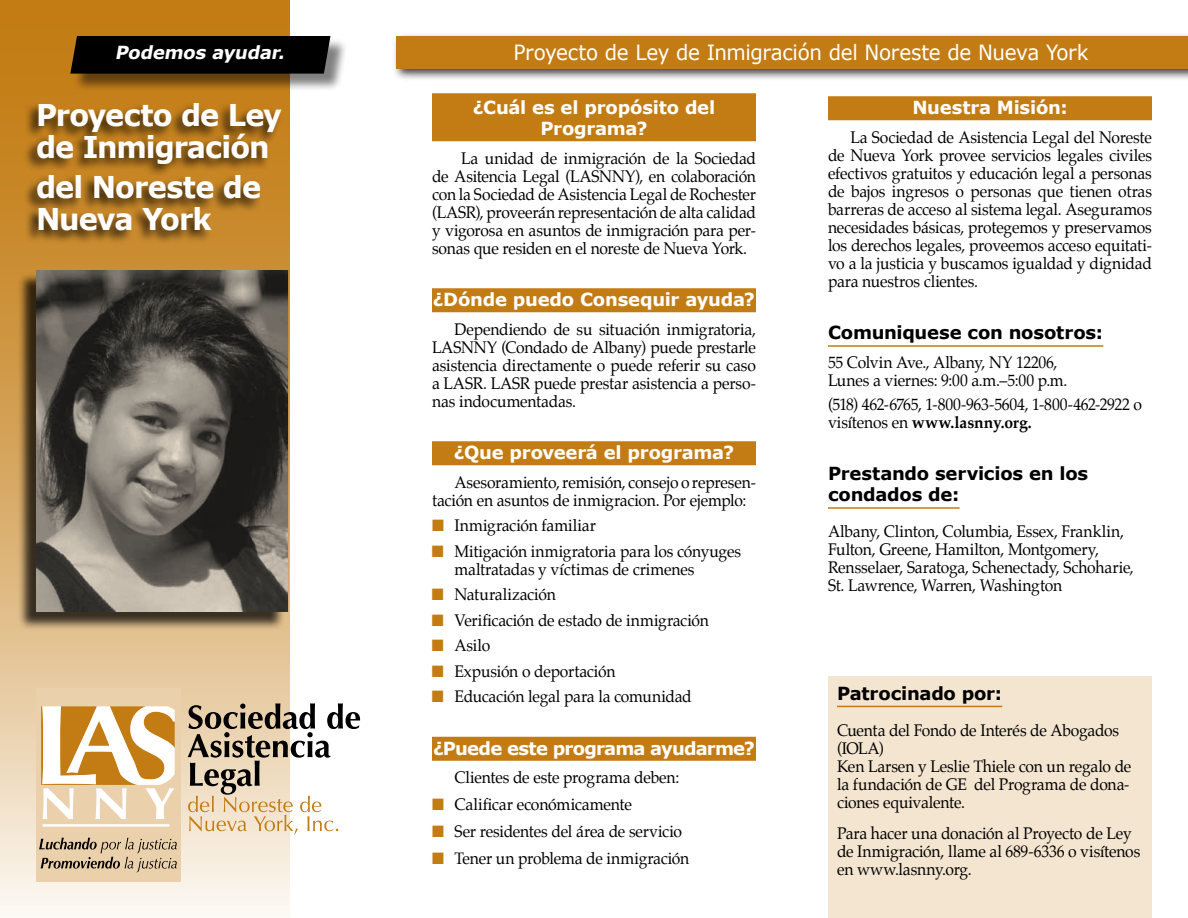
<style>
.page{position:relative;width:1188px;height:918px;background:#fff}
.page>*{position:absolute;margin:0;border:0;box-sizing:border-box;transform-origin:0 0}
.t1{font:700 30px/31.5px "Verdana";letter-spacing:-.035em;color:#fff;scale:.96 1}
.t2{font:21px "Verdana";letter-spacing:-.02em;color:#fff;scale:.95 1}
.t3{font:700 18px/21px "Verdana";letter-spacing:-.015em;color:#fff;text-align:center}
.t4{font:700 18px/21px "Verdana";letter-spacing:-.015em;color:#000}
.t5{font:700 18px "Verdana";letter-spacing:-.045em;color:#fff}
.t6{font:italic 700 18px "Verdana";color:#fff}
.t7{font:16.5px/18px "Palatino";letter-spacing:-.015em;color:#000;scale:.95 1}
.t8{font:16.5px "Palatino";letter-spacing:-.015em;color:#000;scale:.96 1}
.t9{font:16.5px "Palatino";letter-spacing:.005em;color:#000;scale:.95 1}
.s1{color:#c37c13}
.s2{font-weight:700}
</style>
<div class="page">
<svg style="left:0;top:0;width:290px;height:913px;background:#dcb479"></svg>
<div style="left:23px;top:101px;width:259px;height:143px;background:#000;opacity:.75"></div>
<div style="left:73px;top:38px;width:275px;height:54px;background:#000;opacity:.5"></div>
<svg style="left:69px;top:35px;width:262px;height:39px;background:#0b0803"></svg>
<div style="left:36px;top:688px;width:144px;height:194px;background:#ead1ac"></div>
<hr style="left:43px;top:824px;width:126px;height:3px;background:#fff">
<svg style="left:41px;top:706px;width:134px;height:113px"></svg>
<svg style="left:188px;top:703px;width:172px;height:132px"></svg>
<svg style="left:39px;top:838px;width:138px;height:34px"></svg>
<div style="left:392px;top:32px;width:796px;height:49px;background:#000;opacity:.75"></div>
<div style="left:396px;top:36px;width:792px;height:33px;background:#c37c13"></div>
<div style="left:432px;top:93px;width:324px;height:48px;background:#c37c13"></div>
<div style="left:432px;top:288px;width:324px;height:24px;background:#c37c13"></div>
<div style="left:432px;top:441px;width:324px;height:24px;background:#c37c13"></div>
<div style="left:432px;top:737px;width:324px;height:24px;background:#c37c13"></div>
<div style="left:828px;top:96px;width:324px;height:24px;background:#c37c13"></div>
<hr style="left:828px;top:345px;width:275px;height:2px;background:#c37c13">
<hr style="left:828px;top:507px;width:132px;height:2px;background:#c37c13">
<div style="left:828px;top:677px;width:324px;height:241px;background:#f3e5d0"></div>
<hr style="left:837px;top:706px;width:165px;height:1px;background:#c37c13">
<div style="left:17px;top:272px;width:269px;height:359px;background:#000;opacity:.75"></div>
<svg style="left:36px;top:270px;width:252px;height:342px;background:#5f5b54"></svg>
<p class="t6" style="left:115px;top:41px;width:175px">Podemos ayudar.</p>
<p class="t2" style="left:513px;top:39px;width:607px">Proyecto de Ley de Inmigración del Noreste de Nueva York</p>
<p class="t3" style="left:473px;top:97px;width:244px">¿Cuál es el propósito del<br>Programa?</p>
<p class="t7" style="left:432px;top:149px;width:343px;text-align:justify;text-indent:29px">La unidad de inmigración de la Sociedad de Asitencia Legal (LASNNY), en colaboración con la Sociedad de Asistencia Legal de Rochester (LASR), proveerán representación de alta calidad y vigorosa en asuntos de inmigración para per&shy;sonas que residen en el noreste de Nueva York.</p>
<p class="t3" style="left:433px;top:289px;width:324px">¿Dónde puedo Consequir ayuda?</p>
<p class="t7" style="left:432px;top:320px;width:343px;text-align:justify;text-indent:22px">Dependiendo de su situación inmigratoria, LASNNY (Condado de Albany) puede prestarle asistencia directamente o puede referir su caso a LASR. LASR puede prestar asistencia a perso&shy;nas indocumentadas.</p>
<p class="t3" style="left:454px;top:442px;width:282px">¿Que proveerá el programa?</p>
<p class="t7" style="left:432px;top:473px;width:342px;text-indent:22px">Asesoramiento, remisión, consejo o represen&shy;tación en asuntos de inmigracion. Por ejemplo:</p>
<p class="t9" style="left:432px;top:512px;width:174px"><span class="s1">■</span> Inmigración familiar</p>
<p class="t7" style="left:454px;top:542px;width:303px;text-indent:-22px"><span class="s1">■</span> Mitigación inmigratoria para los cónyuges maltratadas y víctimas de crimenes</p>
<p class="t7" style="left:432px;top:586px;width:132px"><span class="s1">■</span> Naturalización</p>
<p class="t7" style="left:432px;top:611px;width:293px"><span class="s1">■</span> Verificación de estado de inmigración</p>
<p class="t7" style="left:432px;top:637px;width:63px"><span class="s1">■</span> Asilo</p>
<p class="t7" style="left:432px;top:662px;width:195px"><span class="s1">■</span> Expusión o deportación</p>
<p class="t7" style="left:432px;top:688px;width:275px"><span class="s1">■</span> Educación legal para la comunidad</p>
<p class="t5" style="left:433px;top:737px;width:323px">¿Puede este programa ayudarme?</p>
<p class="t7" style="left:454px;top:769px;width:238px">Clientes de este programa deben:</p>
<p class="t8" style="left:432px;top:791px;width:210px"><span class="s1">■</span> Calificar económicamente</p>
<p class="t7" style="left:432px;top:823px;width:265px"><span class="s1">■</span> Ser residentes del área de servicio</p>
<p class="t7" style="left:432px;top:850px;width:272px"><span class="s1">■</span> Tener un problema de inmigración</p>
<p class="t3" style="left:912px;top:97px;width:157px">Nuestra Misión:</p>
<p class="t7" style="left:828px;top:128px;width:343px;text-align:justify;text-indent:22px">La Sociedad de Asistencia Legal del Noreste de Nueva York provee servicios legales civiles efectivos gratuitos y educación legal a personas de bajos ingresos o personas que tienen otras barreras de acceso al sistema legal. Aseguramos necesidades básicas, protegemos y preservamos los derechos legales, proveemos acceso equitati&shy;vo a la justicia y buscamos igualdad y dignidad para nuestros clientes.</p>
<p class="t4" style="left:828px;top:322px;width:277px">Comuniquese con nosotros:</p>
<p class="t7" style="left:828px;top:353px;width:253px">55 Colvin Ave., Albany, NY 12206,<br>Lunes a viernes: 9:00 a.m.–5:00 p.m.</p>
<p class="t7" style="left:828px;top:395px;width:332px">(518) 462-6765, 1-800-963-5604, 1-800-462-2922 o visítenos en <span class="s2">www.lasnny.org.</span></p>
<p class="t4" style="left:828px;top:463px;width:262px">Prestando servicios en los condados de:</p>
<p class="t7" style="left:828px;top:523px;width:324px">Albany, Clinton, Columbia, Essex, Franklin, Fulton, Greene, Hamilton, Montgomery, Rensselaer, Saratoga, Schenectady, Schoharie, St. Lawrence, Warren, Washington</p>
<h1 class="t1" style="left:36px;top:100px;width:258px">Proyecto de Ley de Inmigración</h1>
<h1 class="t1" style="left:36px;top:172px;width:236px">del Noreste de<br>Nueva York</h1>
<p class="t4" style="left:837px;top:683px;width:167px">Patrocinado por:</p>
<p class="t7" style="left:837px;top:721px;width:311px">Cuenta del Fondo de Interés de Abogados (IOLA)<br>Ken Larsen y Leslie Thiele con un regalo de la fundación de GE del Programa de dona&shy;ciones equivalente.</p>
<p class="t7" style="left:837px;top:825px;width:321px">Para hacer una donación al Proyecto de Ley de Inmigración, llame al 689-6336 o visítenos en www.lasnny.org.</p>
</div>
